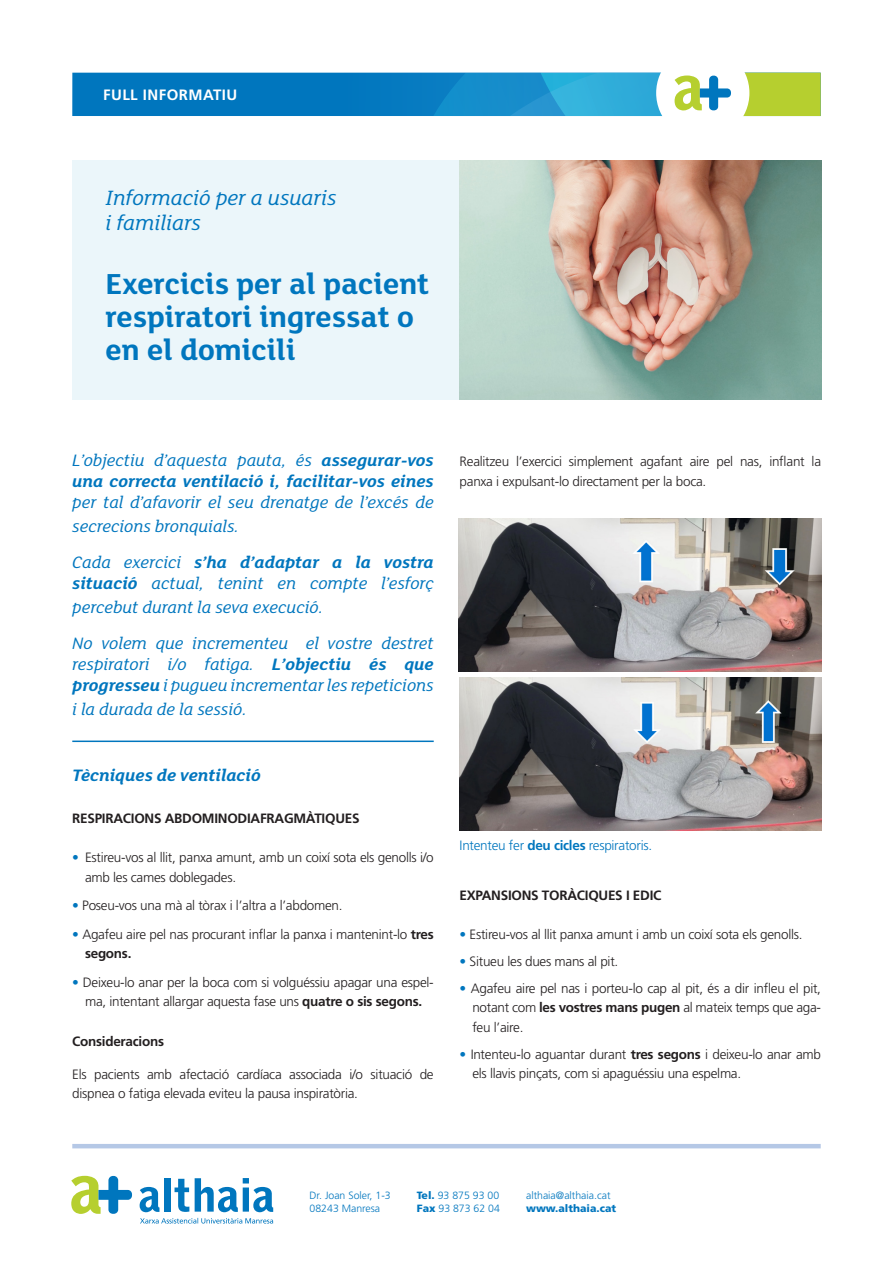
<style>
.page{position:relative;width:893px;height:1263px;background:#fff}
.page>*{position:absolute;margin:0;border:0;box-sizing:border-box;transform-origin:0 0}
.t1{font:700 31.5px/33px "FS Lola";color:#0076be}
.t2{font:italic 22.5px/25.5px "FS Lola";color:#0076be}
.t3{font:italic 18px/21px "FS Lola";color:#0076be;text-align:justify}
.t4{font:italic 700 18px "FS Lola";color:#0076be}
.t5{font:700 15px "Frutiger LT Std";letter-spacing:.03em;color:#fff}
.t6{font:300 13.5px/19.5px "Frutiger LT Std";letter-spacing:-.02em;color:#231f20}
.t7{font:700 13.5px "Frutiger LT Std";letter-spacing:-.02em;color:#231f20}
.t8{font:300 13.5px "Frutiger LT Std";letter-spacing:-.02em;color:#0076be}
.t9{font:300 10.5px "Frutiger LT Std";color:#0076be}
.t10{font:900 10.5px "Frutiger LT Std";color:#0076be}
.s1{font-weight:700}
.s2{color:#0076be}
.s3{font-weight:900}
</style>
<div class="page">
<div style="left:72px;top:73px;width:749px;height:43px;background:#0076be"></div>
<svg style="left:71px;top:1176px;width:61px;height:38px"></svg>
<svg style="left:140px;top:1187px;width:19px;height:25px"></svg>
<div style="left:164px;top:1178px;width:7px;height:33px;background:#0076be"></div>
<svg style="left:175px;top:1179px;width:14px;height:33px"></svg>
<svg style="left:195px;top:1178px;width:78px;height:34px"></svg>
<svg style="left:140px;top:1218px;width:133px;height:5px"></svg>
<svg style="left:433px;top:73px;width:388px;height:43px;background:#65b6b4"></svg>
<hr style="left:72px;top:1144px;width:749px;height:4px;background:#b5c8e6">
<div style="left:72px;top:160px;width:411px;height:240px;background:#ebf6fa"></div>
<img style="left:460px;top:160px;width:361px;height:240px">
<hr style="left:72px;top:740px;width:362px;height:2px;background:#0076be">
<img style="left:459px;top:518px;width:362px;height:153px">
<img style="left:460px;top:677px;width:361px;height:154px">
<p class="t5" style="left:103px;top:86px;width:136px">FULL INFORMATIU</p>
<p class="t2" style="left:106px;top:184px;width:232px">Informació per a usuaris i familiars</p>
<p class="t1" style="left:106px;top:265px;width:325px">Exercicis per al pacient respiratori ingressat o en el domicili</p>
<p class="t3" style="left:72px;top:449px;width:363px">L’objectiu d’aquesta pauta, és <span class="s1">assegurar-vos una correcta ventilació i, facilitar-vos eines </span>per tal d’afavorir el seu drenatge de l’excés de</p>
<p class="t3" style="left:72px;top:515px;width:168px">secrecions bronquials.</p>
<p class="t3" style="left:72px;top:551px;width:363px">Cada exercici <span class="s1">s’ha d’adaptar a la vostra situació</span> actual, tenint en compte l’esforç</p>
<p class="t3" style="left:72px;top:596px;width:252px">percebut durant la seva execució.</p>
<p class="t3" style="left:72px;top:632px;width:363px">No volem que incrementeu el vostre destret respiratori i/o fatiga. <span class="s1">L’objectiu és que progresseu</span> i pugueu incrementar les repeticions</p>
<p class="t3" style="left:72px;top:698px;width:176px">i la durada de la sessió.</p>
<p class="t4" style="left:72px;top:763px;width:190px">Tècniques de ventilació</p>
<p class="t7" style="left:72px;top:811px;width:289px">RESPIRACIONS ABDOMINODIAFRAGMÀTIQUES</p>
<p class="t6" style="left:85px;top:848px;width:350px;text-indent:-13px"><span class="s2">•</span> Estireu-vos al llit, panxa amunt, amb un coixí sota els genolls i/o amb les cames doblegades.</p>
<p class="t6" style="left:72px;top:896px;width:272px"><span class="s2">•</span> Poseu-vos una mà al tòrax i l’altra a l’abdomen.</p>
<p class="t6" style="left:85px;top:925px;width:350px;text-indent:-13px"><span class="s2">•</span> Agafeu aire pel nas procurant inflar la panxa i mantenint-lo <span class="s1">tres segons.</span></p>
<p class="t6" style="left:72px;top:973px;width:363px;text-align:center"><span class="s2">•</span> Deixeu-lo anar per la boca com si volguéssiu apagar una espel&shy;ma, intentant allargar aquesta fase uns <span class="s1">quatre o sis segons.</span></p>
<p class="t7" style="left:72px;top:1033px;width:93px">Consideracions</p>
<p class="t6" style="left:72px;top:1064px;width:363px">Els pacients amb afectació cardíaca associada i/o situació de dispnea o fatiga elevada eviteu la pausa inspiratòria.</p>
<p class="t6" style="left:460px;top:452px;width:363px">Realitzeu l’exercici simplement agafant aire pel nas, inflant la panxa i expulsant-lo directament per la boca.</p>
<p class="t8" style="left:460px;top:838px;width:194px">Intenteu fer <span class="s1">deu cicles</span> respiratoris.</p>
<p class="t7" style="left:460px;top:887px;width:203px">EXPANSIONS TORÀCIQUES I EDIC</p>
<p class="t6" style="left:460px;top:924px;width:344px"><span class="s2">•</span> Estireu-vos al llit panxa amunt i amb un coixí sota els genolls.</p>
<p class="t6" style="left:460px;top:951px;width:160px"><span class="s2">•</span> Situeu les dues mans al pit.</p>
<p class="t6" style="left:472px;top:978px;width:350px;text-align:justify;text-indent:-13px"><span class="s2">•</span> Agafeu aire pel nas i porteu-lo cap al pit, és a dir infleu el pit, notant com <span class="s1">les vostres mans pugen</span> al mateix temps que aga&shy;feu l’aire.</p>
<p class="t6" style="left:472px;top:1044px;width:350px;text-indent:-13px"><span class="s2">•</span> Intenteu-lo aguantar durant <span class="s1">tres segons</span> i deixeu-lo anar amb els llavis pinçats, com si apaguéssiu una espelma.</p>
<p class="t9" style="left:310px;top:1189px;width:83px">Dr. Joan Soler, 1-3</p>
<p class="t9" style="left:310px;top:1202px;width:72px">08243 Manresa</p>
<p class="t9" style="left:417px;top:1189px;width:84px"><span class="s3">Tel.</span> 93 875 93 00</p>
<p class="t9" style="left:417px;top:1202px;width:85px"><span class="s3">Fax</span> 93 873 62 04</p>
<p class="t9" style="left:526px;top:1189px;width:86px">althaia@althaia.cat</p>
<p class="t10" style="left:526px;top:1202px;width:92px">www.althaia.cat</p>
</div>
